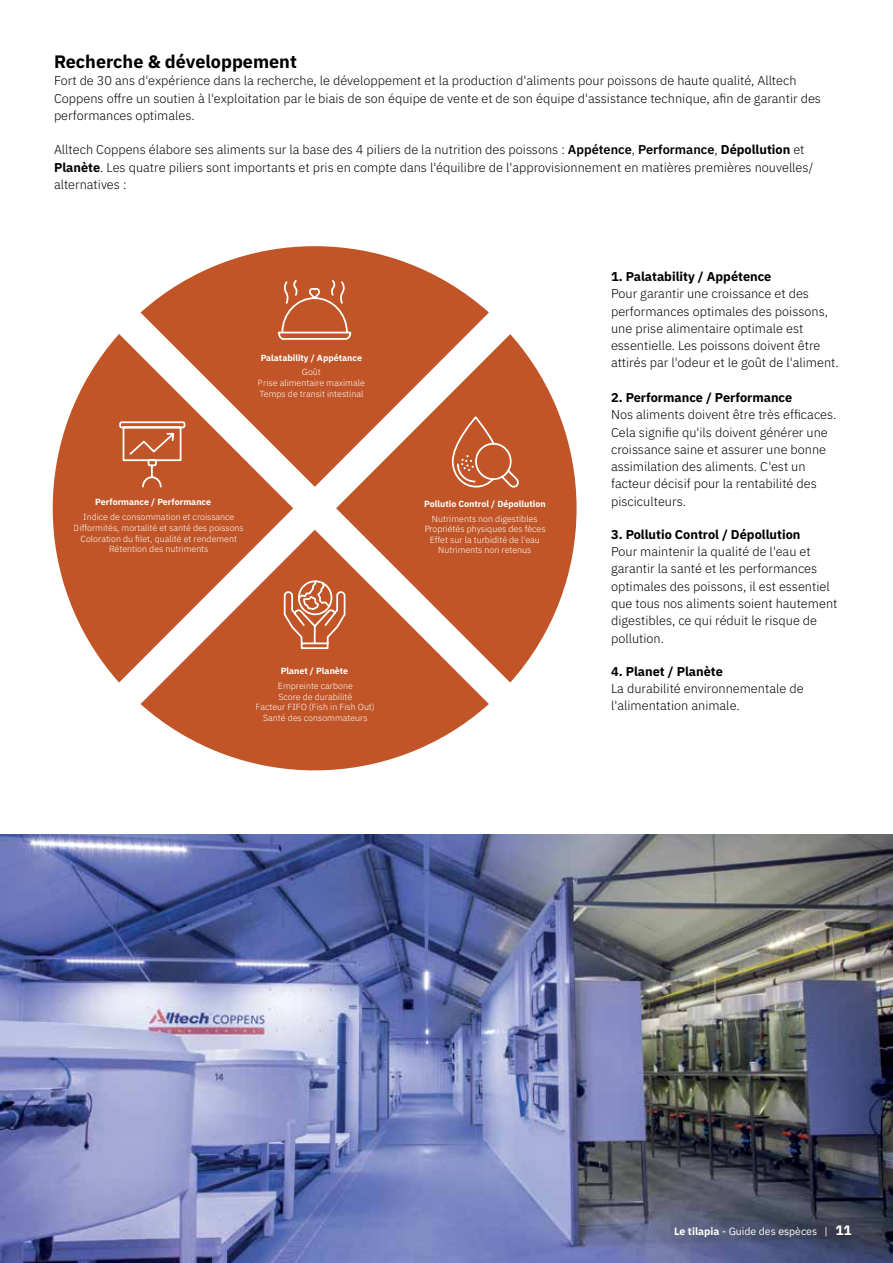
<style>
.page{position:relative;width:893px;height:1263px;background:#fff}
.page>*{position:absolute;margin:0;border:0;box-sizing:border-box;transform-origin:0 0}
.t1{font:700 18px "IBM Plex Sans";color:#000}
.t2{font:300 12.75px/17.2px "IBM Plex Sans";color:#000}
.t3{font:700 12.75px "IBM Plex Sans";color:#000}
.t4{font:10.5px "IBM Plex Sans";color:#fff}
.t5{font:300 8.85px/10.6px "IBM Plex Sans";color:#fff;text-align:center}
.t6{font:700 8.85px "IBM Plex Sans";color:#fff}
.s1{font-weight:600}
.s2{font-weight:700}
.s3{font-weight:700;font-size:13.5px}
</style>
<div class="page">
<img style="left:0;top:835px;width:893px;height:428px">
<svg style="left:336px;top:334px;width:241px;height:348px;fill:#c15527"></svg>
<svg style="left:141px;top:246px;width:348px;height:241px;fill:#c15527"></svg>
<svg style="left:141px;top:530px;width:348px;height:241px;fill:#c15527"></svg>
<svg style="left:52px;top:334px;width:241px;height:348px;fill:#c15527"></svg>
<svg style="left:283px;top:579px;width:63px;height:71px;background:#cd7854"></svg>
<svg style="left:277px;top:279px;width:75px;height:62px;background:#c96c44"></svg>
<svg style="left:118px;top:420px;width:68px;height:68px;background:#ca6f48"></svg>
<svg style="left:451px;top:417px;width:67px;height:71px;background:#c86941"></svg>
<h1 class="t1" style="left:54px;top:47px;width:244px">Recherche &amp; développement</h1>
<p class="t2" style="left:54px;top:71px;width:768px">Fort de 30 ans d'expérience dans la recherche, le développement et la production d'aliments pour poissons de haute qualité, Alltech<br>Coppens offre un soutien à l'exploitation par le biais de son équipe de vente et de son équipe d'assistance technique, afin de garantir des performances optimales.</p>
<p class="t2" style="left:54px;top:140px;width:761px">Alltech Coppens élabore ses aliments sur la base des 4 piliers de la nutrition des poissons : <span class="s1">Appétence</span>, <span class="s1">Performance</span>, <span class="s2">Dépollution</span> et<br><span class="s2">Planète</span>. Les quatre piliers sont importants et pris en compte dans l'équilibre de l'approvisionnement en matières premières nouvelles/ alternatives :</p>
<p class="t6" style="left:261px;top:350px;width:103px">Palatability / Appétance</p>
<p class="t5" style="left:258px;top:366px;width:108px">Goût<br>Prise alimentaire maximale<br>Temps de transit intestinal</p>
<p class="t6" style="left:95px;top:495px;width:117px">Performance / Performance</p>
<p class="t6" style="left:424px;top:496px;width:123px">Pollutio Control / Dépollution</p>
<p class="t5" style="left:74px;top:511px;width:172px">Indice de consommation et croissance Difformités, mortalité et santé des poissons Coloration du filet, qualité et rendement Rétention des nutriments</p>
<p class="t5" style="left:424px;top:512px;width:123px">Nutriments non digestibles<br>Propriétés physiques des fèces<br>Effet sur la turbidité de l'eau<br>Nutriments non retenus</p>
<p class="t6" style="left:281px;top:664px;width:69px">Planet / Planète</p>
<p class="t5" style="left:256px;top:680px;width:120px">Empreinte carbone<br>Score de durabilité<br>Facteur FIFO (Fish in Fish Out)<br>Santé des consommateurs</p>
<p class="t3" style="left:611px;top:267px;width:162px">1. Palatability / Appétence</p>
<p class="t2" style="left:611px;top:284px;width:229px">Pour garantir une croissance et des performances optimales des poissons, une prise alimentaire optimale est essentielle. Les poissons doivent être attirés par l'odeur et le goût de l'aliment.</p>
<p class="t3" style="left:611px;top:387px;width:183px">2. Performance / Performance</p>
<p class="t2" style="left:611px;top:405px;width:227px">Nos aliments doivent être très efficaces.<br>Cela signifie qu'ils doivent générer une croissance saine et assurer une bonne assimilation des aliments. C'est un facteur décisif pour la rentabilité des pisciculteurs.</p>
<p class="t3" style="left:611px;top:524px;width:191px">3. Pollutio Control / Dépollution</p>
<p class="t2" style="left:611px;top:542px;width:228px">Pour maintenir la qualité de l'eau et garantir la santé et les performances optimales des poissons, il est essentiel que tous nos aliments soient hautement digestibles, ce qui réduit le risque de pollution.</p>
<p class="t3" style="left:611px;top:661px;width:113px">4. Planet / Planète</p>
<p class="t2" style="left:611px;top:679px;width:194px">La durabilité environnementale de l'alimentation animale.</p>
<p class="t4" style="left:674px;top:1223px;width:179px"><span class="s2">Le tilapia</span> - Guide des espèces | <span class="s3">11</span></p>
</div>
